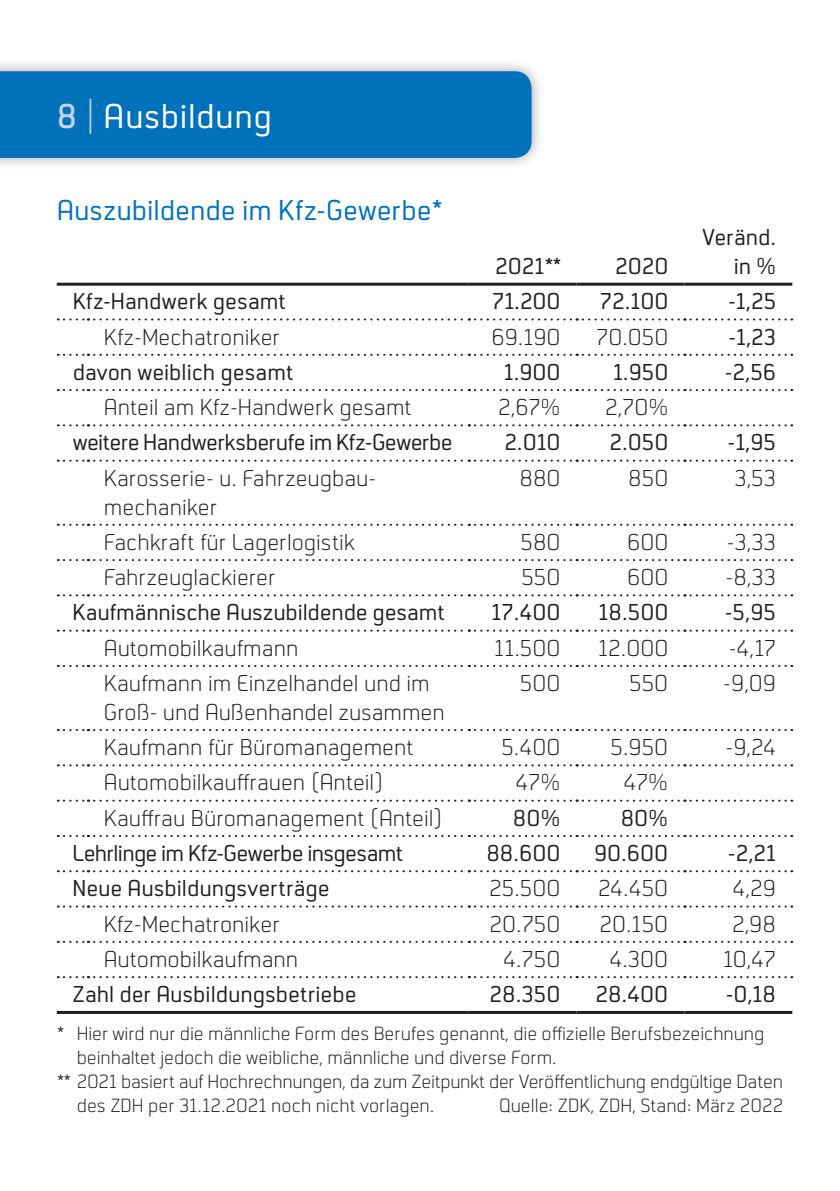
<style>
.page{position:relative;width:840px;height:1191px;background:#fff}
.page>*{position:absolute;margin:0;border:0;box-sizing:border-box;transform-origin:0 0}
.t1{font:36px "Neustadt";letter-spacing:.015em;color:#fff}
.t2{font:30px "Neustadt";color:#0072bc}
.t3{font:300 24px/28.8px "Neustadt";color:#231f20}
.t4{font:24px/28.8px "Neustadt";color:#231f20;text-align:right}
.t5{font:24px "Neustadt";letter-spacing:-.025em;color:#231f20}
.t6{font:24px "Neustadt";letter-spacing:-.03em;color:#231f20}
.t7{font:300 20px "Neustadt";letter-spacing:-.005em;color:#231f20}
.s1{font-weight:600;color:#c6d5ed}
.s2{font-weight:300;color:#c6d5ed}
</style>
<div class="page">
<div style="left:0;top:59px;width:544px;height:112px;background:#231f20;opacity:.4"></div>
<div style="left:0;top:71px;width:531px;height:87px;background:#0072bc"></div>
<svg style="left:58px;top:389px;width:733px;height:2px"></svg>
<svg style="left:58px;top:524px;width:733px;height:2px"></svg>
<svg style="left:58px;top:559px;width:733px;height:2px"></svg>
<svg style="left:58px;top:764px;width:733px;height:2px"></svg>
<svg style="left:58px;top:799px;width:733px;height:2px"></svg>
<svg style="left:58px;top:318px;width:733px;height:2px"></svg>
<svg style="left:58px;top:354px;width:733px;height:2px"></svg>
<svg style="left:58px;top:424px;width:733px;height:2px"></svg>
<svg style="left:58px;top:460px;width:733px;height:2px"></svg>
<svg style="left:58px;top:594px;width:733px;height:2px"></svg>
<svg style="left:58px;top:629px;width:733px;height:2px"></svg>
<svg style="left:58px;top:835px;width:733px;height:2px"></svg>
<svg style="left:58px;top:870px;width:733px;height:2px"></svg>
<svg style="left:58px;top:905px;width:733px;height:2px"></svg>
<hr style="left:57px;top:283px;width:31px;height:3px;background:#231f20">
<hr style="left:88px;top:283px;width:380px;height:3px;background:#231f20">
<hr style="left:468px;top:283px;width:108px;height:3px;background:#231f20">
<hr style="left:576px;top:283px;width:108px;height:3px;background:#231f20">
<hr style="left:684px;top:283px;width:107px;height:3px;background:#231f20">
<svg style="left:58px;top:941px;width:733px;height:2px"></svg>
<svg style="left:58px;top:976px;width:733px;height:2px"></svg>
<hr style="left:57px;top:1011px;width:31px;height:3px;background:#231f20">
<hr style="left:88px;top:1011px;width:380px;height:3px;background:#231f20">
<hr style="left:468px;top:1011px;width:108px;height:3px;background:#231f20">
<hr style="left:576px;top:1011px;width:108px;height:3px;background:#231f20">
<hr style="left:684px;top:1011px;width:107px;height:3px;background:#231f20">
<svg style="left:58px;top:729px;width:733px;height:2px"></svg>
<svg style="left:58px;top:665px;width:733px;height:2px"></svg>
<h1 class="t1" style="left:57px;top:97px;width:216px"><span class="s1">8</span> <span class="s2">|</span> Ausbildung</h1>
<p class="t2" style="left:57px;top:194px;width:386px">Auszubildende im Kfz-Gewerbe*</p>
<p class="t4" style="left:495px;top:252px;width:67px">2021**</p>
<p class="t4" style="left:615px;top:252px;width:55px">2020</p>
<p class="t4" style="left:701px;top:223px;width:76px">Veränd. in %</p>
<p class="t4" style="left:73px;top:287px;width:214px">Kfz-Handwerk gesamt</p>
<p class="t4" style="left:492px;top:287px;width:70px">71.200</p>
<p class="t4" style="left:599px;top:287px;width:70px">72.100</p>
<p class="t4" style="left:727px;top:287px;width:50px">-1,25</p>
<p class="t3" style="left:104px;top:323px;width:177px">Kfz-Mechatroniker</p>
<p class="t3" style="left:491px;top:323px;width:71px">69.190</p>
<p class="t3" style="left:596px;top:323px;width:74px">70.050</p>
<p class="t4" style="left:728px;top:323px;width:49px">-1,23</p>
<p class="t4" style="left:73px;top:358px;width:222px">davon weiblich gesamt</p>
<p class="t4" style="left:503px;top:358px;width:58px">1.900</p>
<p class="t4" style="left:612px;top:358px;width:57px">1.950</p>
<p class="t4" style="left:724px;top:358px;width:53px">-2,56</p>
<p class="t3" style="left:104px;top:393px;width:309px">Anteil am Kfz-Handwerk gesamt</p>
<p class="t3" style="left:498px;top:393px;width:64px">2,67%</p>
<p class="t3" style="left:604px;top:393px;width:65px">2,70%</p>
<p class="t5" style="left:73px;top:430px;width:381px">weitere Handwerksberufe im Kfz-Gewerbe</p>
<p class="t4" style="left:504px;top:428px;width:58px">2.010</p>
<p class="t4" style="left:609px;top:428px;width:60px">2.050</p>
<p class="t4" style="left:727px;top:428px;width:50px">-1,95</p>
<p class="t3" style="left:104px;top:464px;width:270px">Karosserie- u. Fahrzeugbau&shy;mechaniker</p>
<p class="t3" style="left:519px;top:464px;width:42px">880</p>
<p class="t3" style="left:628px;top:464px;width:42px">850</p>
<p class="t3" style="left:734px;top:464px;width:43px">3,53</p>
<p class="t3" style="left:104px;top:528px;width:252px">Fachkraft für Lagerlogistik</p>
<p class="t3" style="left:520px;top:528px;width:42px">580</p>
<p class="t3" style="left:626px;top:528px;width:43px">600</p>
<p class="t3" style="left:726px;top:528px;width:51px">-3,33</p>
<p class="t3" style="left:104px;top:563px;width:173px">Fahrzeuglackierer</p>
<p class="t3" style="left:521px;top:563px;width:41px">550</p>
<p class="t3" style="left:626px;top:563px;width:43px">600</p>
<p class="t3" style="left:725px;top:563px;width:52px">-8,33</p>
<p class="t4" style="left:73px;top:598px;width:373px">Kaufmännische Auszubildende gesamt</p>
<p class="t4" style="left:491px;top:598px;width:70px">17.400</p>
<p class="t4" style="left:598px;top:598px;width:71px">18.500</p>
<p class="t4" style="left:724px;top:598px;width:53px">-5,95</p>
<p class="t3" style="left:104px;top:634px;width:196px">Automobilkaufmann</p>
<p class="t3" style="left:494px;top:634px;width:68px">11.500</p>
<p class="t3" style="left:597px;top:634px;width:72px">12.000</p>
<p class="t3" style="left:728px;top:634px;width:49px">-4,17</p>
<p class="t3" style="left:104px;top:669px;width:342px">Kaufmann im Einzelhandel und im<br>Groß- und Außenhandel zusammen</p>
<p class="t3" style="left:519px;top:669px;width:42px">500</p>
<p class="t3" style="left:628px;top:669px;width:41px">550</p>
<p class="t3" style="left:722px;top:669px;width:54px">-9,09</p>
<p class="t3" style="left:104px;top:733px;width:311px">Kaufmann für Büromanagement</p>
<p class="t3" style="left:501px;top:733px;width:60px">5.400</p>
<p class="t3" style="left:610px;top:733px;width:59px">5.950</p>
<p class="t3" style="left:725px;top:733px;width:52px">-9,24</p>
<p class="t3" style="left:104px;top:768px;width:281px">Automobilkauffrauen (Anteil)</p>
<p class="t3" style="left:515px;top:768px;width:46px">47%</p>
<p class="t3" style="left:623px;top:768px;width:46px">47%</p>
<p class="t3" style="left:104px;top:804px;width:340px">Kauffrau Büromanagement (Anteil)</p>
<p class="t4" style="left:512px;top:804px;width:49px">80%</p>
<p class="t4" style="left:620px;top:804px;width:49px">80%</p>
<p class="t6" style="left:72px;top:840px;width:332px">Lehrlinge im Kfz-Gewerbe insgesamt</p>
<p class="t4" style="left:486px;top:839px;width:75px">88.600</p>
<p class="t4" style="left:593px;top:839px;width:76px">90.600</p>
<p class="t4" style="left:727px;top:839px;width:50px">-2,21</p>
<p class="t4" style="left:72px;top:874px;width:258px">Neue Ausbildungsverträge</p>
<p class="t3" style="left:489px;top:874px;width:73px">25.500</p>
<p class="t3" style="left:598px;top:874px;width:71px">24.450</p>
<p class="t3" style="left:732px;top:874px;width:45px">4,29</p>
<p class="t3" style="left:104px;top:909px;width:177px">Kfz-Mechatroniker</p>
<p class="t3" style="left:489px;top:909px;width:72px">20.750</p>
<p class="t3" style="left:599px;top:909px;width:70px">20.150</p>
<p class="t3" style="left:731px;top:909px;width:45px">2,98</p>
<p class="t3" style="left:104px;top:945px;width:196px">Automobilkaufmann</p>
<p class="t3" style="left:503px;top:945px;width:59px">4.750</p>
<p class="t3" style="left:609px;top:945px;width:60px">4.300</p>
<p class="t3" style="left:722px;top:945px;width:54px">10,47</p>
<p class="t4" style="left:72px;top:980px;width:285px">Zahl der Ausbildungsbetriebe</p>
<p class="t4" style="left:489px;top:980px;width:72px">28.350</p>
<p class="t4" style="left:595px;top:980px;width:74px">28.400</p>
<p class="t4" style="left:725px;top:980px;width:52px">-0,18</p>
<p class="t7" style="left:57px;top:1022px;width:708px">* Hier wird nur die männliche Form des Berufes genannt, die offizielle Berufsbezeichnung</p>
<p class="t7" style="left:77px;top:1046px;width:481px">beinhaltet jedoch die weibliche, männliche und diverse Form.</p>
<p class="t7" style="left:57px;top:1070px;width:727px">** 2021 basiert auf Hochrechnungen, da zum Zeitpunkt der Veröffentlichung endgültige Daten</p>
<p class="t7" style="left:77px;top:1094px;width:359px">des ZDH per 31.12.2021 noch nicht vorlagen.</p>
<p class="t7" style="left:499px;top:1094px;width:285px">Quelle: ZDK, ZDH, Stand: März 2022</p>
</div>
